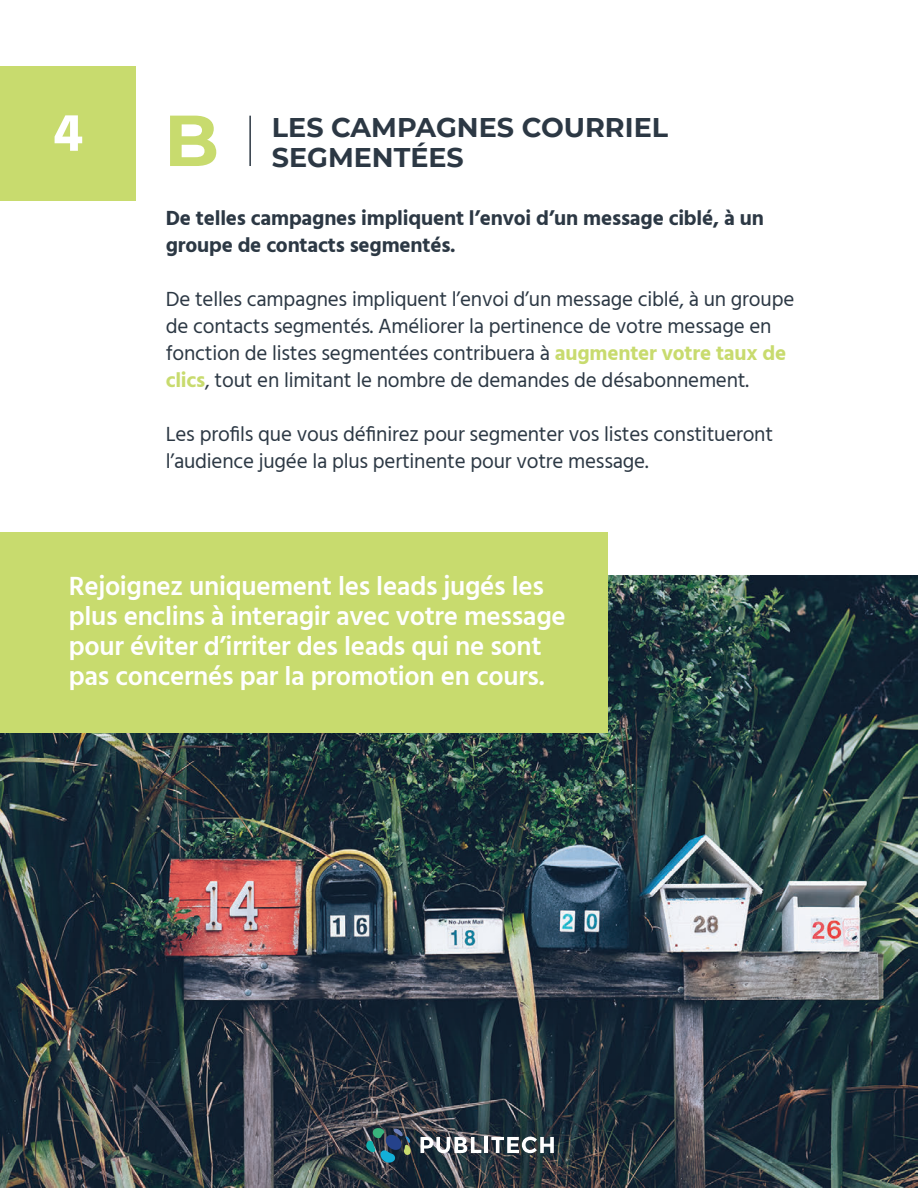
<style>
.page{position:relative;width:918px;height:1188px;background:#fff}
.page>*{position:absolute;margin:0;border:0;box-sizing:border-box;transform-origin:0 0}
.t1{font:700 72px "Montserrat";color:#c8db6e}
.t2{font:700 54px "Hind";color:#fff}
.t3{font:600 27px/30px "Hind";letter-spacing:-.01em;color:#fff}
.t4{font:700 27px/30px "Montserrat";color:#2c3844}
.t5{font:21px/27px "Hind";letter-spacing:-.01em;color:#2c3844}
.t6{font:700 21px/27px "Hind";letter-spacing:-.01em;color:#2c3844}
.s1{font-weight:700;color:#c8db6e}
</style>
<div class="page">
<img style="left:0;top:576px;width:918px;height:611px">
<div style="left:0;top:66px;width:135px;height:135px;background:#c8db6e"></div>
<svg style="left:420px;top:1137px;width:61px;height:16px"></svg>
<hr style="left:485px;top:1137px;width:3px;height:16px;background:#fff">
<svg style="left:491px;top:1137px;width:63px;height:16px"></svg>
<svg style="left:366px;top:1128px;width:46px;height:36px;background:#315361"></svg>
<div style="left:0;top:532px;width:608px;height:201px;background:#c8db6e"></div>
<hr style="left:249px;top:116px;width:2px;height:50px;background:#2c3844">
<h2 class="t2" style="left:53px;top:101px;width:32px">4</h2>
<h1 class="t1" style="left:164px;top:89px;width:57px">B</h1>
<p class="t4" style="left:272px;top:111px;width:398px">LES CAMPAGNES COURRIEL<br>SEGMENTÉES</p>
<p class="t6" style="left:166px;top:204px;width:600px">De telles campagnes impliquent l’envoi d’un message ciblé, à un groupe de contacts segmentés.</p>
<p class="t5" style="left:166px;top:286px;width:630px">De telles campagnes impliquent l’envoi d’un message ciblé, à un groupe de contacts segmentés. Améliorer la pertinence de votre message en fonction de listes segmentées contribuera à <span class="s1">augmenter votre taux de clics</span>, tout en limitant le nombre de demandes de désabonnement.</p>
<p class="t5" style="left:166px;top:421px;width:609px">Les profils que vous définirez pour segmenter vos listes constitueront l’audience jugée la plus pertinente pour votre message.</p>
<p class="t3" style="left:69px;top:572px;width:498px">Rejoignez uniquement les leads jugés les plus enclins à interagir avec votre message pour éviter d’irriter des leads qui ne sont pas concernés par la promotion en cours.</p>
</div>
